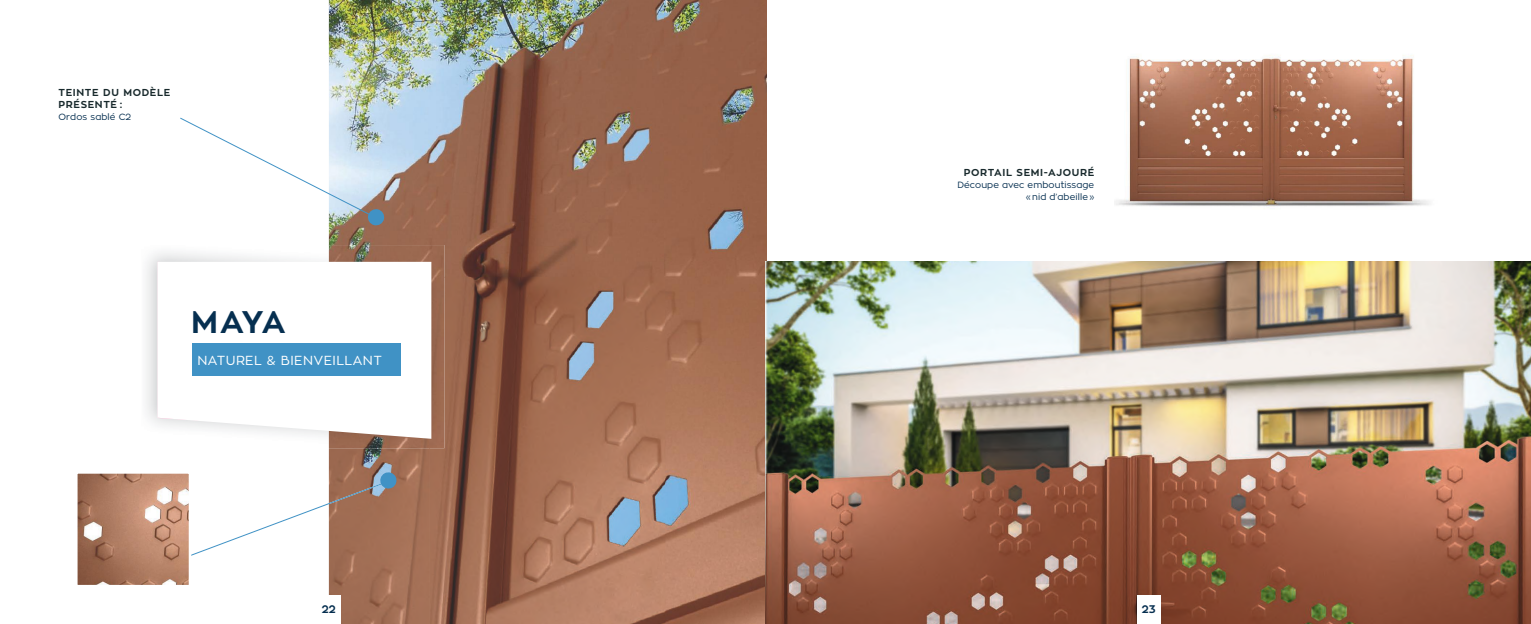
<style>
.page{position:relative;width:1531px;height:624px;background:#fff}
.page>*{position:absolute;margin:0;border:0;box-sizing:border-box;transform-origin:0 0}
.t1{font:700 31px "Zona Pro";color:#062f50}
.t2{font:13px "Zona Pro";letter-spacing:.035em;color:#fff}
.t3{font:700 11px "Zona Pro";color:#062f50}
.t4{font:700 10px/12px "Zona Pro";letter-spacing:.065em;color:#18292c}
.t5{font:9px/12px "Zona Pro";letter-spacing:.015em;color:#062f50;text-align:right}
</style>
<div class="page">
<img style="left:665px;top:0;width:101px;height:624px">
<img style="left:329px;top:0;width:336px;height:277px">
<img style="left:430px;top:277px;width:235px;height:347px">
<img style="left:329px;top:448px;width:101px;height:176px">
<img style="left:765px;top:261px;width:766px;height:363px">
<svg style="left:191px;top:471px;width:207px;height:86px"></svg>
<svg style="left:180px;top:117px;width:205px;height:109px"></svg>
<img style="left:1115px;top:55px;width:314px;height:153px">
<img style="left:79px;top:475px;width:108px;height:108px">
<div style="left:75px;top:471px;width:116px;height:116px;border:3px solid #fff"></div>
<img style="left:146px;top:245px;width:298px;height:203px">
<svg style="left:157px;top:262px;width:274px;height:177px"></svg>
<div style="left:192px;top:343px;width:209px;height:32px;background:#4092c5"></div>
<div style="left:1137px;top:595px;width:23px;height:29px;background:#fff"></div>
<div style="left:317px;top:595px;width:23px;height:29px;background:#fff"></div>
<p class="t4" style="left:59px;top:87px;width:113px">TEINTE DU MODÈLE<br>PRÉSENTÉ :</p>
<p class="t5" style="left:59px;top:111px;width:74px">Ordos sablé C2</p>
<h1 class="t1" style="left:191px;top:302px;width:96px">MAYA</h1>
<h2 class="t2" style="left:197px;top:352px;width:186px">NATUREL &amp; BIENVEILLANT</h2>
<p class="t4" style="left:964px;top:166px;width:132px">PORTAIL SEMI-AJOURÉ</p>
<p class="t5" style="left:957px;top:179px;width:138px">Découpe avec emboutissage « nid d’abeille »</p>
<p class="t3" style="left:322px;top:601px;width:15px">22</p>
<p class="t3" style="left:1141px;top:602px;width:15px">23</p>
</div>
